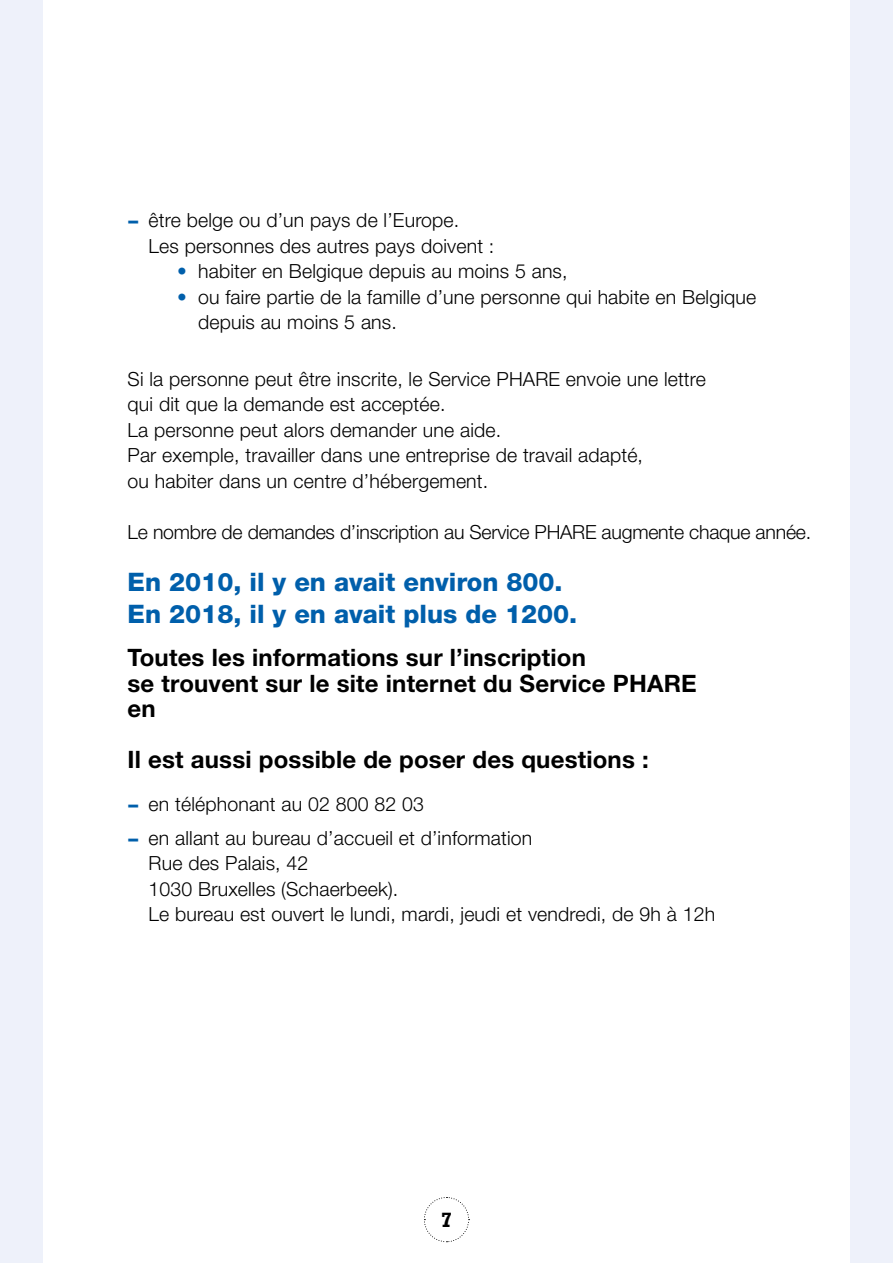
<style>
.page{position:relative;width:893px;height:1263px;background:#fff}
.page>*{position:absolute;margin:0;border:0;box-sizing:border-box;transform-origin:0 0}
.t1{font:800 25.5px/31.5px "Helvetica Neue LT Std";color:#005fab}
.t2{font:700 24px/25.5px "Helvetica Neue LT Std";letter-spacing:.01em;color:#000}
.t3{font:700 21px "Rockwell Std";color:#000}
.t4{font:300 19.5px/25.5px "Helvetica Neue LT Std";letter-spacing:.01em;color:#000}
.t5{font:300 19.5px "Helvetica Neue LT Std";letter-spacing:-.01em;color:#000}
.s1{font-weight:800;color:#005fab}
.s2{color:#005fab}
</style>
<div class="page">
<div style="left:850px;top:0;width:43px;height:1263px;background:#eef1fa"></div>
<div style="left:0;top:0;width:43px;height:1263px;background:#eef1fa"></div>
<svg style="left:424px;top:1197px;width:46px;height:45px"></svg>
<p class="t4" style="left:149px;top:207px;width:347px;text-indent:-21px"><span class="s1">−</span> être belge ou d’un pays de l’Europe.<br>Les personnes des autres pays doivent :</p>
<p class="t4" style="left:177px;top:258px;width:392px"><span class="s2">•</span> habiter en Belgique depuis au moins 5 ans,</p>
<p class="t4" style="left:198px;top:284px;width:560px;text-indent:-21px"><span class="s2">•</span> ou faire partie de la famille d’une personne qui habite en Belgique depuis au moins 5 ans.</p>
<p class="t4" style="left:128px;top:365px;width:580px">Si la personne peut être inscrite, le Service PHARE envoie une lettre qui dit que la demande est acceptée.<br>La personne peut alors demander une aide.<br>Par exemple, travailler dans une entreprise de travail adapté,<br>ou habiter dans un centre d’hébergement.</p>
<p class="t5" style="left:128px;top:520px;width:685px">Le nombre de demandes d’inscription au Service PHARE augmente chaque année.</p>
<h1 class="t1" style="left:128px;top:566px;width:451px">En 2010, il y en avait environ 800.<br>En 2018, il y en avait plus de 1200.</h1>
<p class="t2" style="left:128px;top:644px;width:571px">Toutes les informations sur l’inscription<br>se trouvent sur le site internet du Service PHARE en</p>
<p class="t2" style="left:128px;top:746px;width:523px">Il est aussi possible de poser des questions :</p>
<p class="t4" style="left:128px;top:786px;width:406px;line-height:34px"><span class="s1">−</span> en téléphonant au 02 800 82 03<br><span class="s1">−</span> en allant au bureau d’accueil et d’information</p>
<p class="t4" style="left:149px;top:850px;width:568px">Rue des Palais, 42<br>1030 Bruxelles (Schaerbeek).<br>Le bureau est ouvert le lundi, mardi, jeudi et vendredi, de 9h à 12h</p>
<p class="t3" style="left:441px;top:1208px;width:13px">7</p>
</div>
